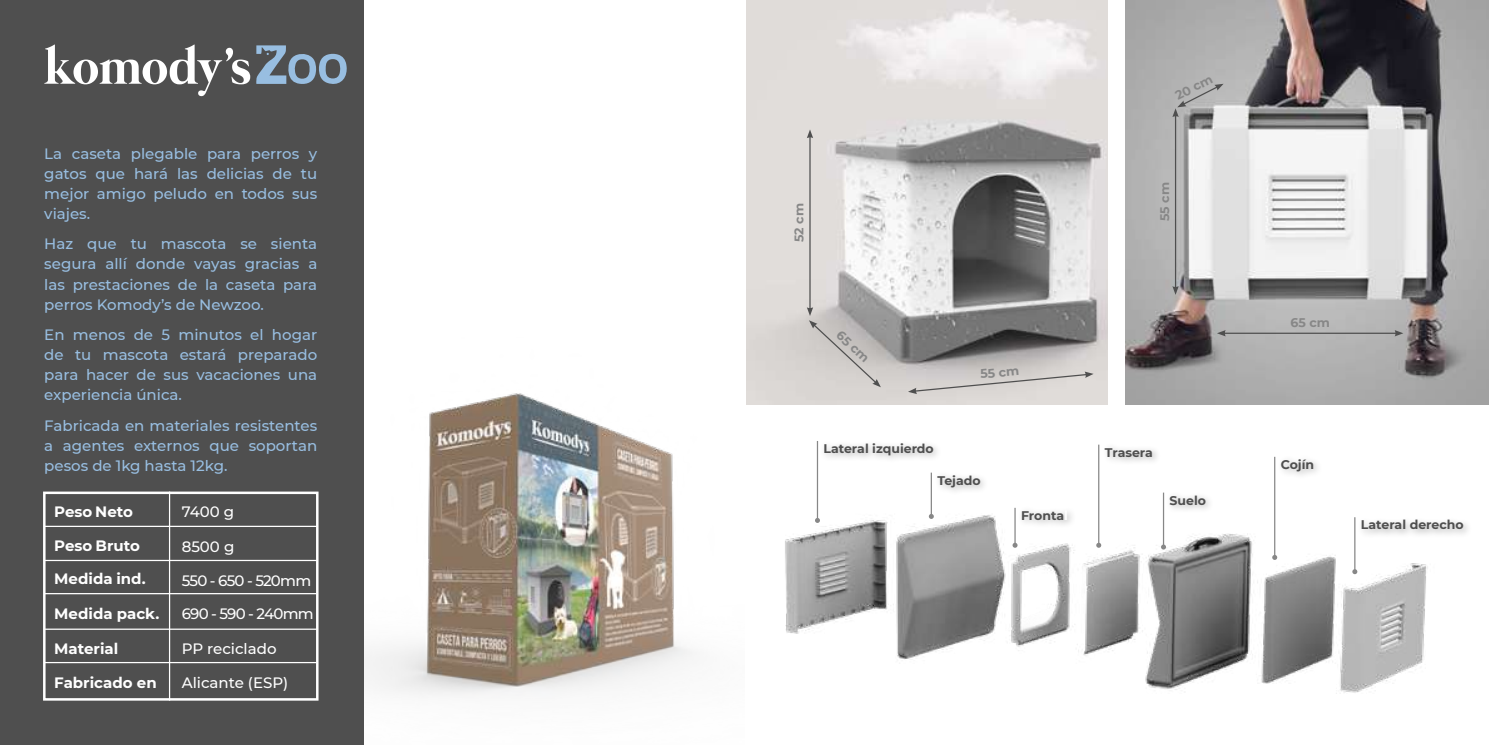
<style>
.page{position:relative;width:1489px;height:745px;background:#fff}
.page>*{position:absolute;margin:0;border:0;box-sizing:border-box;transform-origin:0 0}
.t1{font:500 15px/20px "Montserrat";color:#98bee1;text-align:justify}
.t2{font:700 15px "Montserrat";color:#fff}
.t3{font:500 15px "Montserrat";letter-spacing:-.01em;color:#fff}
.t4{font:500 15px/32.6px "Montserrat";letter-spacing:-.05em;color:#fff}
.t5{font:700 12.5px "Montserrat";color:#4f4f4f}
.t6{font:700 12.5px "Montserrat";color:#878787}
.s1{color:#fff}
</style>
<div class="page">
<img style="left:363px;top:338px;width:330px;height:406px">
<img style="left:746px;top:404px;width:742px;height:290px">
<img style="left:746px;top:0;width:361px;height:404px">
<img style="left:1125px;top:0;width:363px;height:404px">
<div style="left:819px;top:438px;width:123px;height:26px;background:#000;opacity:.25"></div>
<div style="left:1100px;top:442px;width:60px;height:23px;background:#000;opacity:.25"></div>
<div style="left:1276px;top:453px;width:46px;height:27px;background:#000;opacity:.25"></div>
<div style="left:1356px;top:515px;width:115px;height:22px;background:#000;opacity:.25"></div>
<div style="left:1165px;top:490px;width:49px;height:23px;background:#000;opacity:.25"></div>
<div style="left:933px;top:469px;width:56px;height:26px;background:#000;opacity:.25"></div>
<div style="left:1017px;top:506px;width:58px;height:22px;background:#000;opacity:.25"></div>
<hr style="left:816px;top:440px;width:2px;height:80px;background:#878787">
<svg style="left:815px;top:517px;width:5px;height:5px"></svg>
<hr style="left:1098px;top:444px;width:1px;height:101px;background:#878787">
<svg style="left:1096px;top:542px;width:5px;height:5px"></svg>
<hr style="left:1273px;top:456px;width:2px;height:101px;background:#878787">
<svg style="left:1272px;top:554px;width:5px;height:5px"></svg>
<hr style="left:1353px;top:517px;width:2px;height:54px;background:#878787">
<svg style="left:1352px;top:568px;width:5px;height:5px"></svg>
<hr style="left:1162px;top:492px;width:2px;height:54px;background:#878787">
<svg style="left:1160px;top:544px;width:5px;height:5px"></svg>
<hr style="left:930px;top:472px;width:1px;height:44px;background:#878787">
<svg style="left:928px;top:513px;width:5px;height:5px"></svg>
<hr style="left:1014px;top:507px;width:1px;height:38px;background:#878787">
<svg style="left:1012px;top:542px;width:5px;height:5px"></svg>
<hr style="left:809px;top:136px;width:1px;height:173px;background:#4f4f4f">
<svg style="left:806px;top:129px;width:7px;height:9px"></svg>
<svg style="left:908px;top:371px;width:185px;height:23px;background:#cfcbc9"></svg>
<svg style="left:806px;top:307px;width:74px;height:80px;background:#c1bebc"></svg>
<hr style="left:1223px;top:332px;width:173px;height:1px;background:#4f4f4f">
<svg style="left:1394px;top:330px;width:9px;height:6px"></svg>
<svg style="left:1216px;top:330px;width:9px;height:6px"></svg>
<hr style="left:1174px;top:115px;width:2px;height:173px;background:#4f4f4f">
<svg style="left:1172px;top:286px;width:6px;height:9px"></svg>
<svg style="left:1172px;top:84px;width:51px;height:33px;background:#aaa"></svg>
<div style="left:0;top:0;width:363px;height:744px;background:#4f4f4f"></div>
<svg style="left:44px;top:44px;width:206px;height:52px"></svg>
<svg style="left:256px;top:45px;width:91px;height:39px"></svg>
<div style="left:43px;top:491px;width:275px;height:209px;border:2px solid #fff"></div>
<hr style="left:169px;top:491px;width:1px;height:209px;background:#fff">
<hr style="left:44px;top:525px;width:273px;height:1px;background:#fff">
<hr style="left:44px;top:559px;width:273px;height:1px;background:#fff">
<hr style="left:44px;top:592px;width:273px;height:2px;background:#fff">
<hr style="left:44px;top:628px;width:273px;height:1px;background:#fff">
<hr style="left:44px;top:661px;width:273px;height:1px;background:#fff">
<p class="t1" style="left:44px;top:143px;width:274px">La caseta plegable para perros y gatos que hará las delicias de tu mejor amigo peludo en todos sus viajes.</p>
<p class="t1" style="left:44px;top:233px;width:274px">Haz que tu mascota se sienta segura allí donde vayas gracias a las prestaciones de la caseta para perros Komody’s de Newzoo.</p>
<p class="t1" style="left:44px;top:324px;width:274px">En menos de 5 minutos el hogar de tu mascota estará preparado para hacer de sus vacaciones una experiencia única.</p>
<p class="t1" style="left:44px;top:414px;width:274px">Fabricada en materiales resistentes a agentes externos que soportan pesos de 1kg hasta 12kg.</p>
<p class="t2" style="left:54px;top:500px;width:80px">Peso Neto</p>
<p class="t3" style="left:182px;top:500px;width:54px">7400 g</p>
<p class="t3" style="left:182px;top:535px;width:54px">8500 g</p>
<p class="t4" style="left:182px;top:563px;width:133px">550 - 650 - 520mm<br>690 - 590 - 240mm</p>
<p class="t3" style="left:182px;top:638px;width:96px">PP reciclado</p>
<p class="t3" style="left:182px;top:671px;width:108px">Alicante (ESP)</p>
<p class="t2" style="left:54px;top:534px;width:87px">Peso Bruto</p>
<p class="t2" style="left:54px;top:567px;width:93px">Medida ind.</p>
<p class="t2" style="left:54px;top:602px;width:106px">Medida pack.</p>
<p class="t2" style="left:54px;top:637px;width:66px">Material</p>
<p class="t2" style="left:54px;top:671px;width:104px">Fabricado en</p>
<p class="t6" style="left:790px;top:242px;width:40px;rotate:-90deg">52 cm</p>
<p class="t6" style="left:1171px;top:88px;width:41px;rotate:-27deg">20 cm</p>
<p class="t6" style="left:1155px;top:221px;width:40px;rotate:-90deg">55 cm</p>
<p class="t6" style="left:844px;top:326px;width:41px;rotate:43deg">65 cm</p>
<p class="t6" style="left:979px;top:365px;width:40px;rotate:-6deg">55 cm</p>
<p class="t5" style="left:823px;top:439px;width:112px">Lateral izquierdo</p>
<p class="t5" style="left:1104px;top:443px;width:50px">Trasera</p>
<p class="t5" style="left:937px;top:471px;width:45px">Tejado</p>
<p class="t5" style="left:1021px;top:506px;width:48px">Fronta<span class="s1">l</span></p>
<p class="t5" style="left:1169px;top:491px;width:38px">Suelo</p>
<p class="t6" style="left:1290px;top:313px;width:41px">65 cm</p>
<p class="t5" style="left:1280px;top:455px;width:35px">Cojín</p>
<p class="t5" style="left:1360px;top:515px;width:104px">Lateral derecho</p>
</div>
